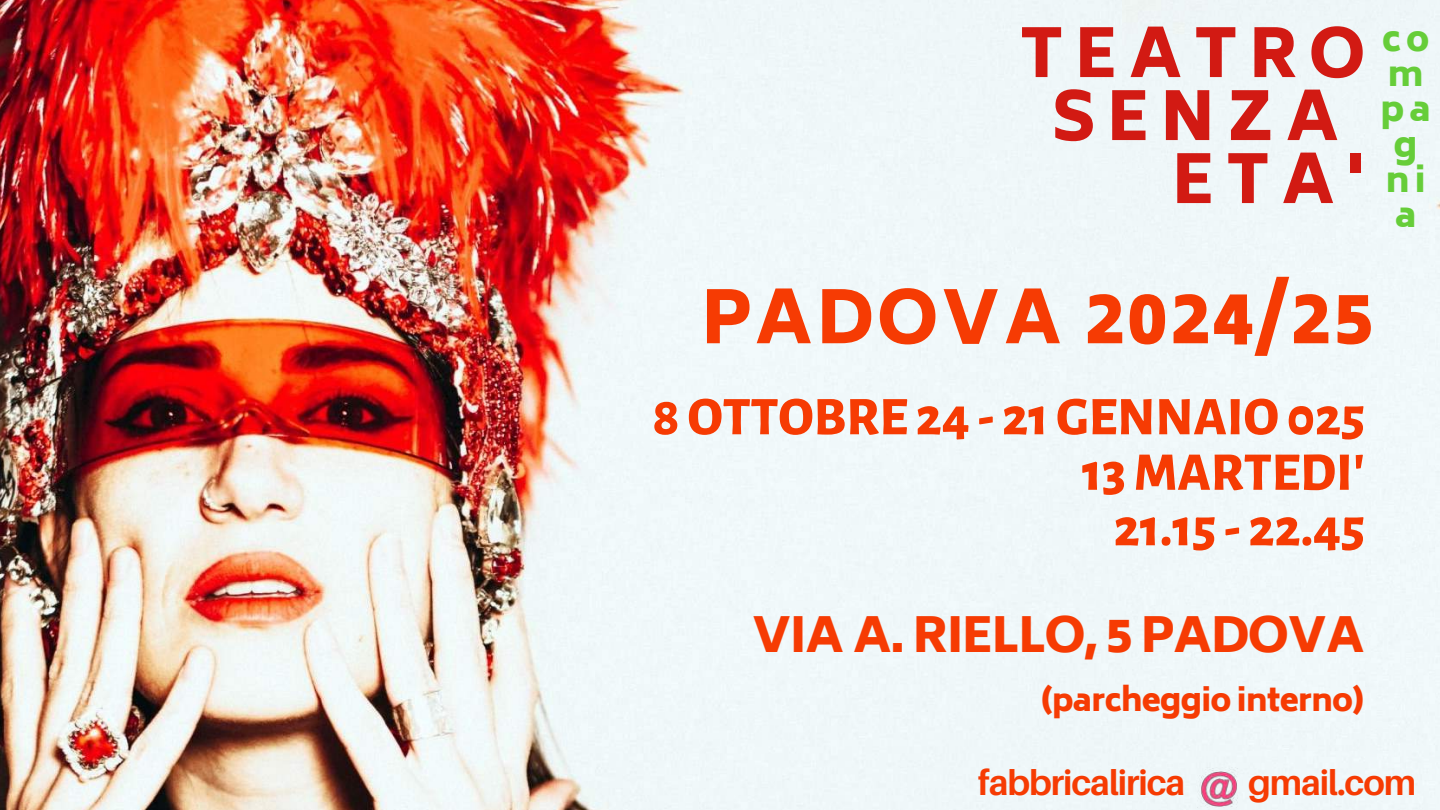
<style>
.page{position:relative;width:1440px;height:810px;background:#fff}
.page>*{position:absolute;margin:0;border:0;box-sizing:border-box;transform-origin:0 0}
.t1{font:800 71.4px "Biryani";letter-spacing:.05em;color:#f63b03}
.t2{font:800 65.8px "Biryani";letter-spacing:.17em;color:#d21a13}
.t3{font:800 54.5px/55.5px "Alegreya Sans";color:#f63b03;text-align:right}
.t4{font:800 47.8px "Biryani";letter-spacing:-.025em;color:#f63b03}
.t5{font:700 35.3px "Aileron";letter-spacing:-.03em;color:#f63b03}
.t6{font:800 34.6px/35.2px "Biryani";color:#66cd39;text-align:center}
.t7{font:800 31.2px "Biryani";letter-spacing:-.025em;color:#f63b03}
</style>
<div class="page">
<img style="left:0;top:0;width:1121px;height:810px">
<img style="left:1198px;top:767px;width:43px;height:43px">
<p class="t2" style="left:1019px;top:16px;width:347px">TEATRO</p>
<p class="t2" style="left:1052px;top:79px;width:289px">SENZA</p>
<p class="t2" style="left:1172px;top:142px;width:194px">ETA'</p>
<p class="t6" style="left:1380px;top:21px;width:52px">co m pa g ni a</p>
<h1 class="t1" style="left:701px;top:277px;width:673px">PADOVA 2024/25</h1>
<p class="t3" style="left:652px;top:390px;width:714px">8OTTOBRE 24 - 21GENNAIO025<br>13 MARTEDI'<br>21.15 - 22.45</p>
<p class="t4" style="left:752px;top:608px;width:614px">VIA A. RIELLO, 5 PADOVA</p>
<p class="t7" style="left:1041px;top:682px;width:325px">(parcheggio interno)</p>
<p class="t5" style="left:978px;top:760px;width:209px">fabbricalirica</p>
<p class="t5" style="left:1248px;top:760px;width:169px">gmail.com</p>
</div>
